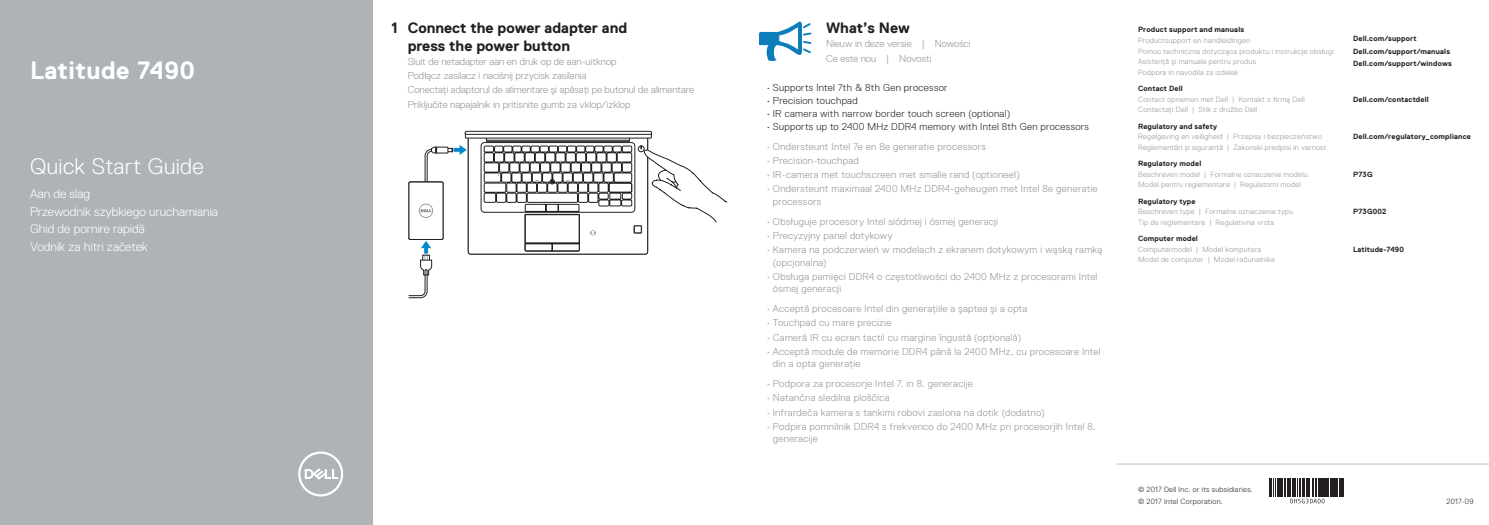
<style>
.page{position:relative;width:1489px;height:525px;background:#fff}
.page>*{position:absolute;margin:0;border:0;box-sizing:border-box;transform-origin:0 0}
.t1{font:700 25px "Dell Replica";letter-spacing:.02em;color:#fff}
.t2{font:300 22.5px "Dell Replica";letter-spacing:.015em;color:#fff}
.t3{font:700 15px/17.5px "Dell Replica";color:#231f20}
.t4{font:300 12.5px/17.5px "Dell Replica";color:#fff}
.t5{font:300 10px/12.5px "Dell Replica";letter-spacing:.03em;color:#939598}
.t6{font:300 10px/14.2px "Dell Replica";color:#939598}
.t7{font:300 10px "Dell Replica";letter-spacing:.03em;color:#231f20}
.t8{font:300 7.5px/10.5px "Dell Replica";letter-spacing:.04em;color:#939598}
.t9{font:700 7.5px/12.2px "Dell Replica";letter-spacing:.02em;color:#231f20}
.t10{font:300 7.5px/12.2px "Dell Replica";letter-spacing:.04em;color:#231f20}
</style>
<div class="page">
<div style="left:0;top:0;width:372px;height:524px;background:#aeb3b8"></div>
<svg style="left:298px;top:451px;width:45px;height:45px"></svg>
<svg style="left:408px;top:130px;width:320px;height:168px"></svg>
<hr style="left:1116px;top:463px;width:372px;height:1px;background:#bcbdc0">
<svg style="left:1269px;top:478px;width:73px;height:25px"></svg>
<svg style="left:758px;top:21px;width:53px;height:40px"></svg>
<h1 class="t1" style="left:30px;top:56px;width:166px">Latitude 7490</h1>
<h2 class="t2" style="left:30px;top:154px;width:175px">Quick Start Guide</h2>
<p class="t4" style="left:30px;top:185px;width:189px">Aan de slag<br>Przewodnik szybkiego uruchamiania<br>Ghid de pornire rapidă<br>Vodnik za hitri začetek</p>
<h3 class="t3" style="left:407px;top:19px;width:221px;text-indent:-16px">1 Connect the power adapter and press the power button</h3>
<p class="t6" style="left:407px;top:54px;width:288px">Sluit de netadapter aan en druk op de aan-uitknop<br>Podłącz zasilacz i naciśnij przycisk zasilania<br>Conectaţi adaptorul de alimentare şi apăsaţi pe butonul de alimentare Priključite napajalnik in pritisnite gumb za vklop/izklop</p>
<h3 class="t3" style="left:826px;top:19px;width:85px">What’s New</h3>
<p class="t6" style="left:826px;top:37px;width:146px">Nieuw in deze versie | Nowości<br>Ce este nou | Novosti</p>
<p class="t7" style="left:766px;top:82px;width:182px">• Supports Intel 7th &amp; 8th Gen processor</p>
<p class="t7" style="left:766px;top:95px;width:93px">• Precision touchpad</p>
<p class="t7" style="left:766px;top:108px;width:245px">• IR camera with narrow border touch screen (optional)</p>
<p class="t7" style="left:766px;top:121px;width:324px">• Supports up to 2400 MHz DDR4 memory with Intel 8th Gen processors</p>
<p class="t5" style="left:766px;top:140px;width:221px">• Ondersteunt Intel 7e en 8e generatie processors</p>
<p class="t5" style="left:766px;top:154px;width:94px">• Precision-touchpad</p>
<p class="t5" style="left:766px;top:168px;width:255px">• IR-camera met touchscreen met smalle rand (optioneel)</p>
<p class="t5" style="left:772px;top:183px;width:326px;text-indent:-6px">• Ondersteunt maximaal 2400 MHz DDR4-geheugen met Intel 8e generatie processors</p>
<p class="t5" style="left:766px;top:215px;width:233px">• Obsługuje procesory Intel siódmej i ósmej generacji</p>
<p class="t5" style="left:766px;top:229px;width:127px">• Precyzyjny panel dotykowy</p>
<p class="t5" style="left:772px;top:243px;width:331px;text-indent:-6px">• Kamera na podczerwień w modelach z ekranem dotykowym i wąską ramką (opcjonalna)</p>
<p class="t5" style="left:772px;top:270px;width:326px;text-indent:-6px">• Obsługa pamięci DDR4 o częstotliwości do 2400 MHz z procesorami Intel ósmej generacji</p>
<p class="t5" style="left:766px;top:302px;width:262px">• Acceptă procesoare Intel din generaţiile a şaptea şi a opta</p>
<p class="t5" style="left:766px;top:316px;width:126px">• Touchpad cu mare precizie</p>
<p class="t5" style="left:766px;top:331px;width:256px">• Cameră IR cu ecran tactil cu margine îngustă (opţională)</p>
<p class="t5" style="left:772px;top:345px;width:329px;text-indent:-6px">• Acceptă module de memorie DDR4 până la 2400 MHz, cu procesoare Intel din a opta generaţie</p>
<p class="t5" style="left:766px;top:377px;width:208px">• Podpora za procesorje Intel 7. in 8. generacije</p>
<p class="t5" style="left:766px;top:391px;width:124px">• Natančna sledilna ploščica</p>
<p class="t5" style="left:766px;top:406px;width:280px">• Infrardeča kamera s tankimi robovi zaslona na dotik (dodatno)</p>
<p class="t5" style="left:772px;top:420px;width:324px;text-indent:-6px">• Podpira pomnilnik DDR4 s frekvenco do 2400 MHz pri procesorjih Intel 8. generacije</p>
<p class="t9" style="left:1137px;top:24px;width:108px">Product support and manuals</p>
<p class="t8" style="left:1137px;top:35px;width:197px">Productsupport en handleidingen<br>Pomoc techniczna dotycząca produktu i instrukcje obsługi Asistenţă şi manuale pentru produs<br>Podpora in navodila za izdelek</p>
<p class="t9" style="left:1352px;top:33px;width:100px">Dell.com/support<br>Dell.com/support/manuals<br>Dell.com/support/windows</p>
<p class="t9" style="left:1137px;top:82px;width:46px">Contact Dell</p>
<p class="t8" style="left:1137px;top:94px;width:168px">Contact opnemen met Dell | Kontakt z firmą Dell<br>Contactaţi Dell | Stik z družbo Dell</p>
<p class="t9" style="left:1352px;top:93px;width:77px">Dell.com/contactdell</p>
<p class="t9" style="left:1137px;top:120px;width:81px">Regulatory and safety</p>
<p class="t8" style="left:1137px;top:131px;width:190px">Regelgeving en veiligheid | Przepisy i bezpieczeństwo<br>Reglementări şi siguranţă | Zakonski predpisi in varnost</p>
<p class="t9" style="left:1352px;top:130px;width:119px">Dell.com/regulatory_compliance</p>
<p class="t9" style="left:1137px;top:157px;width:65px">Regulatory model</p>
<p class="t8" style="left:1137px;top:169px;width:171px">Beschreven model | Formalne oznaczenie modelu<br>Model pentru reglementare | Regulatorni model</p>
<p class="t9" style="left:1352px;top:168px;width:21px">P73G</p>
<p class="t9" style="left:1137px;top:195px;width:59px">Regulatory type</p>
<p class="t8" style="left:1137px;top:206px;width:156px">Beschreven type | Formalne oznaczenie typu<br>Tip de reglementare | Regulativna vrsta</p>
<p class="t9" style="left:1352px;top:205px;width:35px">P73G002</p>
<p class="t9" style="left:1137px;top:232px;width:61px">Computer model</p>
<p class="t8" style="left:1137px;top:244px;width:138px">Computermodel | Model komputera<br>Model de computer | Model računalnika</p>
<p class="t9" style="left:1352px;top:243px;width:52px">Latitude-7490</p>
<p class="t10" style="left:1137px;top:482px;width:116px">© 2017 Dell Inc. or its subsidiaries. © 2017 Intel Corporation.</p>
<p class="t10" style="left:1446px;top:494px;width:29px">2017-09</p>
</div>
